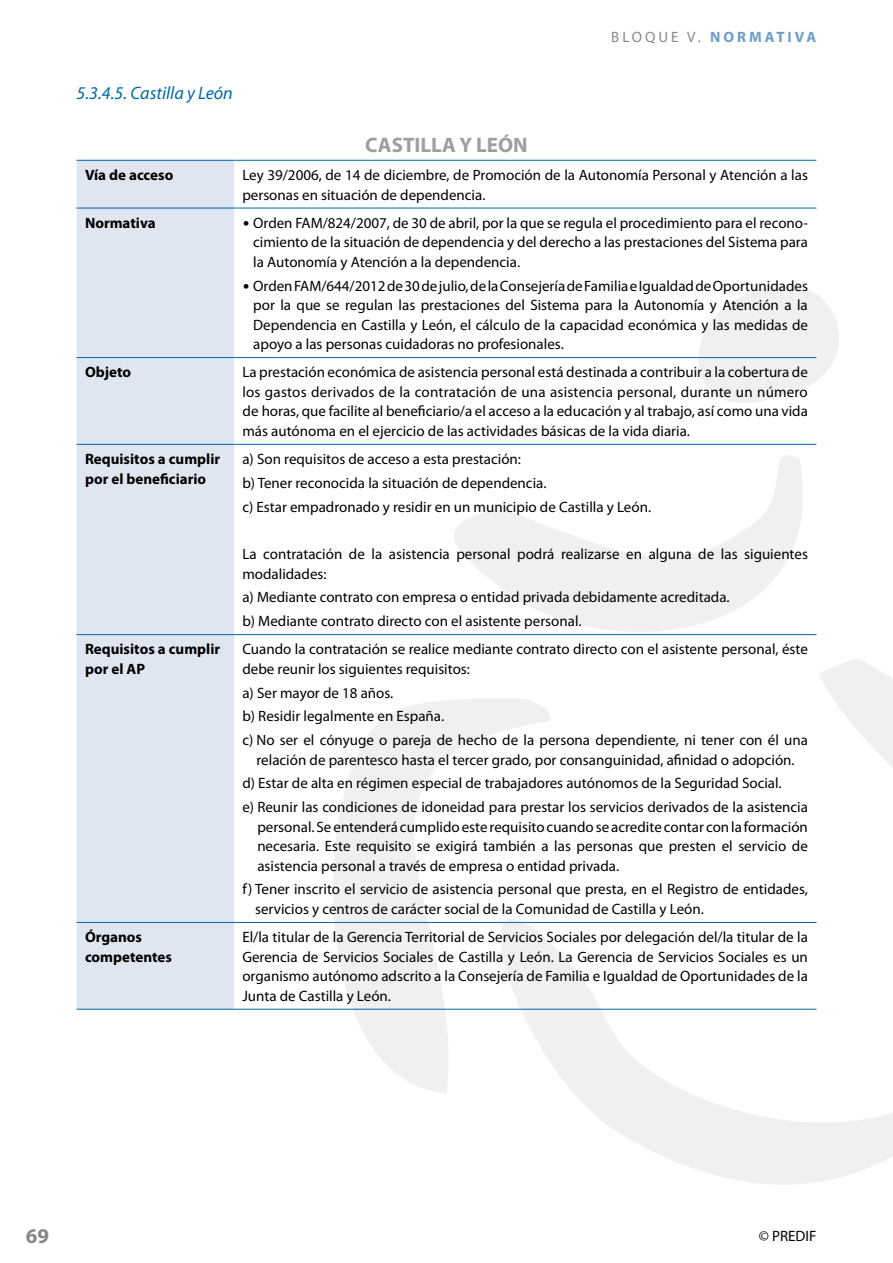
<style>
.page{position:relative;width:893px;height:1263px;background:#fff}
.page>*{position:absolute;margin:0;border:0;box-sizing:border-box;transform-origin:0 0}
.t1{font:700 21px "Myriad Pro";color:#9c9e9f}
.t2{font:700 21px "Myriad Pro";color:#87888a}
.t3{font:italic 18px "Myriad Pro";color:#0069a6}
.t4{font:15px/19.5px "Myriad Pro";color:#000}
.t5{font:700 15px/19.5px "Myriad Pro";color:#000}
.t6{font:700 15px "Myriad Pro";letter-spacing:.2em;color:#709dc7}
.s1{font-weight:400;color:#87888a}
.s2{font-family:"Calibri"}
</style>
<div class="page">
<svg style="left:304px;top:701px;width:133px;height:391px;fill:#f0f0f1"></svg>
<svg style="left:437px;top:658px;width:456px;height:526px"></svg>
<svg style="left:427px;top:443px;width:407px;height:224px"></svg>
<svg style="left:665px;top:286px;width:174px;height:159px"></svg>
<div style="left:77px;top:161px;width:157px;height:848px;background:#dfe6f1"></div>
<hr style="left:77px;top:160px;width:157px;height:1px;background:#0069a6">
<hr style="left:234px;top:160px;width:582px;height:1px;background:#0069a6">
<hr style="left:77px;top:208px;width:157px;height:1px;background:#0069a6">
<hr style="left:234px;top:208px;width:582px;height:1px;background:#0069a6">
<hr style="left:77px;top:357px;width:157px;height:1px;background:#0069a6">
<hr style="left:234px;top:357px;width:582px;height:1px;background:#0069a6">
<hr style="left:77px;top:444px;width:157px;height:1px;background:#0069a6">
<hr style="left:234px;top:444px;width:582px;height:1px;background:#0069a6">
<hr style="left:77px;top:634px;width:157px;height:1px;background:#0069a6">
<hr style="left:234px;top:634px;width:582px;height:1px;background:#0069a6">
<hr style="left:77px;top:922px;width:157px;height:1px;background:#0069a6">
<hr style="left:234px;top:922px;width:582px;height:1px;background:#0069a6">
<hr style="left:77px;top:1009px;width:157px;height:1px;background:#0069a6">
<hr style="left:234px;top:1009px;width:582px;height:1px;background:#0069a6">
<p class="t3" style="left:77px;top:82px;width:158px">5.3.4.5. Castilla y León</p>
<h1 class="t1" style="left:365px;top:131px;width:164px">CASTILLA Y LEÓN</h1>
<p class="t6" style="left:611px;top:27px;width:207px"><span class="s1">BLOQUE V.</span> NORMATIVA</p>
<p class="t5" style="left:85px;top:165px;width:90px">Vía de acceso</p>
<p class="t4" style="left:242px;top:165px;width:567px">Ley 39/2006, de 14 de diciembre, de Promoción de la Autonomía Personal y Atención a las personas en situación de dependencia.</p>
<p class="t5" style="left:85px;top:212px;width:72px">Normativa</p>
<p class="t4" style="left:253px;top:213px;width:556px;text-align:justify;text-indent:-11px"><span class="s2">•</span> Orden FAM/824/2007, de 30 de abril, por la que se regula el procedimiento para el recono&shy;cimiento de la situación de dependencia y del derecho a las prestaciones del Sistema para la Autonomía y Atención a la dependencia.</p>
<p class="t4" style="left:253px;top:276px;width:556px;text-align:justify;text-indent:-11px"><span class="s2">•</span> Orden FAM/644/2012 de 30 de julio, de la Consejería de Familia e Igualdad de Oportunidades por la que se regulan las prestaciones del Sistema para la Autonomía y Atención a la Dependencia en Castilla y León, el cálculo de la capacidad económica y las medidas de apoyo a las personas cuidadoras no profesionales.</p>
<p class="t5" style="left:85px;top:362px;width:48px">Objeto</p>
<p class="t4" style="left:242px;top:362px;width:567px;text-align:justify">La prestación económica de asistencia personal está destinada a contribuir a la cobertura de los gastos derivados de la contratación de una asistencia personal, durante un número de horas, que facilite al beneficiario/a el acceso a la educación y al trabajo, así como una vida más autónoma en el ejercicio de las actividades básicas de la vida diaria.</p>
<p class="t5" style="left:85px;top:449px;width:137px">Requisitos a cumplir por el beneficiario</p>
<p class="t4" style="left:242px;top:447px;width:410px;line-height:23.7px">a) Son requisitos de acceso a esta prestación:<br>b) Tener reconocida la situación de dependencia.<br>c) Estar empadronado y residir en un municipio de Castilla y León.</p>
<p class="t4" style="left:242px;top:544px;width:567px">La contratación de la asistencia personal podrá realizarse en alguna de las siguientes modalidades:</p>
<p class="t4" style="left:242px;top:585px;width:489px;line-height:23.7px">a) Mediante contrato con empresa o entidad privada debidamente acreditada. b) Mediante contrato directo con el asistente personal.</p>
<p class="t5" style="left:85px;top:639px;width:137px">Requisitos a cumplir por el AP</p>
<p class="t4" style="left:242px;top:639px;width:567px">Cuando la contratación se realice mediante contrato directo con el asistente personal, éste debe reunir los siguientes requisitos:</p>
<p class="t4" style="left:242px;top:680px;width:567px;line-height:23.7px">a) Ser mayor de 18 años.<br>b) Residir legalmente en España.<br>c) No ser el cónyuge o pareja de hecho de la persona dependiente, ni tener con él una</p>
<p class="t4" style="left:242px;top:747px;width:567px;line-height:23.7px;text-indent:14px">relación de parentesco hasta el tercer grado, por consanguinidad, afinidad o adopción. d) Estar de alta en régimen especial de trabajadores autónomos de la Seguridad Social.<br>e) Reunir las condiciones de idoneidad para prestar los servicios derivados de la asistencia</p>
<p class="t4" style="left:257px;top:816px;width:552px;text-align:justify">personal. Se entenderá cumplido este requisito cuando se acredite contar con la formación necesaria. Este requisito se exigirá también a las personas que presten el servicio de asistencia personal a través de empresa o entidad privada.</p>
<p class="t4" style="left:255px;top:879px;width:554px;text-indent:-13px">f) Tener inscrito el servicio de asistencia personal que presta, en el Registro de entidades, servicios y centros de carácter social de la Comunidad de Castilla y León.</p>
<p class="t5" style="left:85px;top:927px;width:88px">Órganos competentes</p>
<p class="t4" style="left:242px;top:927px;width:567px;text-align:justify">El/la titular de la Gerencia Territorial de Servicios Sociales por delegación del/la titular de la Gerencia de Servicios Sociales de Castilla y León. La Gerencia de Servicios Sociales es un organismo autónomo adscrito a la Consejería de Familia e Igualdad de Oportunidades de la Junta de Castilla y León.</p>
<h1 class="t2" style="left:26px;top:1222px;width:25px">69</h1>
<p class="t4" style="left:759px;top:1226px;width:59px">© PREDIF</p>
</div>
